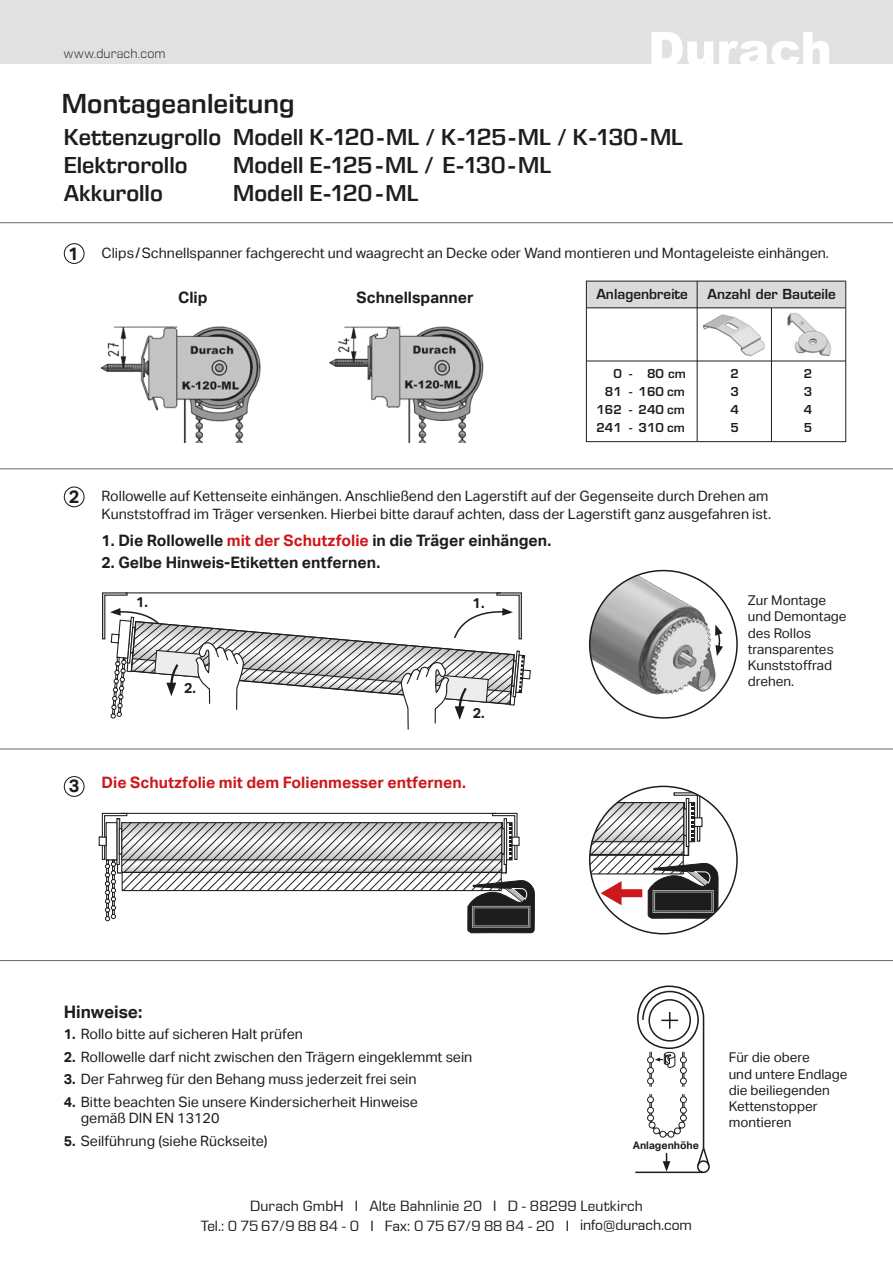
<style>
.page{position:relative;width:893px;height:1263px;background:#fff}
.page>*{position:absolute;margin:0;border:0;box-sizing:border-box;transform-origin:0 0}
.t1{font:600 27.75px "Eurostile Next W1 G";letter-spacing:.005em;color:#1d1d1b}
.t2{font:600 23.25px "Eurostile Next W1 G";color:#1d1d1b}
.t3{font:700 18px "Aktiv Grotesk";color:#1d1d1b}
.t4{font:700 17.25px "Aktiv Grotesk";color:#1d1d1b}
.t5{font:700 15.75px "Aktiv Grotesk";color:#1d1d1b}
.t6{font:700 15.75px "Aktiv Grotesk";color:#cd171a}
.t7{font:15px "Eurostile Next W1 G";letter-spacing:.01em;color:#1d1d1b}
.t8{font:14.25px "Aktiv Grotesk";color:#1d1d1b}
.t9{font:700 14.25px "Aktiv Grotesk";color:#1d1d1b}
.t10{font:13.5px "Aktiv Grotesk";color:#1d1d1b}
.t11{font:600 13.5px "Eurostile";color:#1d1d1b}
.Kopf_-_URL__Euro_Lig{font:300 13.5px "Eurostile Next W1 G";letter-spacing:.015em;color:#1d1d1b}
.t12{font:600 12px "Eurostile";color:#1d1d1b}
.t13{font:700 10.5px "Aktiv Grotesk";color:#1d1d1b}
.s1{color:#cd171a}
.s2{font-weight:700}
</style>
<div class="page">
<div style="left:64px;top:243px;width:21px;height:21px;border:1px solid #1d1d1b;border-radius:50%"></div>
<hr style="left:0;top:222px;width:893px;height:1px;background:#70706f">
<div style="left:64px;top:776px;width:21px;height:21px;border:1px solid #1d1d1b;border-radius:50%"></div>
<svg style="left:590px;top:792px;width:128px;height:126px"></svg>
<div style="left:99px;top:837px;width:8px;height:9px;border:1px solid #1d1d1b"></div>
<svg style="left:101px;top:812px;width:434px;height:121px"></svg>
<hr style="left:0;top:748px;width:893px;height:1px;background:#70706f">
<hr style="left:0;top:468px;width:893px;height:1px;background:#70706f">
<div style="left:64px;top:486px;width:21px;height:21px;border:1px solid #1d1d1b;border-radius:50%"></div>
<svg style="left:102px;top:592px;width:429px;height:138px"></svg>
<svg style="left:588px;top:569px;width:150px;height:150px"></svg>
<hr style="left:0;top:960px;width:893px;height:1px;background:#70706f">
<hr style="left:635px;top:1171px;width:68px;height:2px;background:#1d1d1b">
<svg style="left:636px;top:985px;width:74px;height:189px"></svg>
<div style="left:0;top:0;width:893px;height:64px;background:#e1e1e2"></div>
<svg style="left:651px;top:32px;width:178px;height:32px"></svg>
<img style="left:100px;top:326px;width:161px;height:116px">
<img style="left:329px;top:326px;width:155px;height:116px">
<div style="left:586px;top:281px;width:259px;height:27px;background:#dadada"></div>
<hr style="left:697px;top:281px;width:1px;height:160px;background:#1d1d1b">
<hr style="left:586px;top:361px;width:260px;height:1px;background:#1d1d1b">
<hr style="left:587px;top:307px;width:258px;height:1px;background:#1d1d1b">
<hr style="left:586px;top:281px;width:259px;height:1px;background:#1d1d1b">
<hr style="left:586px;top:441px;width:260px;height:1px;background:#1d1d1b">
<hr style="left:586px;top:281px;width:1px;height:161px;background:#1d1d1b">
<hr style="left:845px;top:281px;width:1px;height:161px;background:#1d1d1b">
<hr style="left:771px;top:308px;width:1px;height:134px;background:#1d1d1b">
<hr style="left:125px;top:592px;width:376px;height:1px;background:#1d1d1b">
<hr style="left:121px;top:813px;width:375px;height:1px;background:#1d1d1b">
<img style="left:702px;top:314px;width:63px;height:43px">
<img style="left:787px;top:313px;width:44px;height:43px">
<p class="Kopf_-_URL__Euro_Lig" style="left:64px;top:46px;width:103px">www.durach.com</p>
<p class="t1" style="left:62px;top:86px;width:234px">Montageanleitung</p>
<p class="t2" style="left:64px;top:122px;width:621px">Kettenzugrollo Modell K-120-ML / K-125-ML / K-130-ML</p>
<p class="t2" style="left:64px;top:150px;width:125px">Elektrorollo</p>
<p class="t2" style="left:233px;top:150px;width:319px">Modell E-125-ML / E-130-ML</p>
<p class="t2" style="left:64px;top:178px;width:101px">Akkurollo</p>
<p class="t2" style="left:233px;top:178px;width:187px">Modell E-120-ML</p>
<p class="t3" style="left:68px;top:243px;width:12px">1</p>
<p class="t8" style="left:102px;top:245px;width:729px">Clips/Schnellspanner fachgerecht und waagrecht an Decke oder Wand montieren und Montageleiste einhängen.</p>
<p class="t5" style="left:178px;top:288px;width:31px">Clip</p>
<p class="t5" style="left:356px;top:288px;width:119px">Schnellspanner</p>
<p class="t11" style="left:596px;top:286px;width:93px">Anlagenbreite</p>
<p class="t11" style="left:707px;top:286px;width:130px">Anzahl der Bauteile</p>
<p class="t3" style="left:69px;top:486px;width:12px">2</p>
<p class="t12" style="left:613px;top:366px;width:74px">0 - 80 cm</p>
<p class="t12" style="left:605px;top:384px;width:81px">81 - 160 cm</p>
<p class="t12" style="left:596px;top:402px;width:90px">162 - 240 cm</p>
<p class="t12" style="left:596px;top:421px;width:90px">241 - 310 cm</p>
<p class="t12" style="left:730px;top:366px;width:10px">2</p>
<p class="t12" style="left:804px;top:366px;width:10px">2</p>
<p class="t12" style="left:730px;top:384px;width:10px">3</p>
<p class="t12" style="left:804px;top:384px;width:10px">3</p>
<p class="t12" style="left:730px;top:402px;width:10px">4</p>
<p class="t12" style="left:804px;top:402px;width:10px">4</p>
<p class="t12" style="left:730px;top:421px;width:10px">5</p>
<p class="t12" style="left:804px;top:421px;width:10px">5</p>
<p class="t8" style="left:102px;top:488px;width:668px">Rollowelle auf Kettenseite einhängen. Anschließend den Lagerstift auf der Gegenseite durch Drehen am</p>
<p class="t8" style="left:102px;top:506px;width:671px">Kunststoffrad im Träger versenken. Hierbei bitte darauf achten, dass der Lagerstift ganz ausgefahren ist.</p>
<p class="t5" style="left:102px;top:531px;width:451px">1. Die Rollowelle <span class="s1">mit der Schutzfolie</span> in die Träger einhängen.</p>
<p class="t5" style="left:102px;top:553px;width:280px">2. Gelbe Hinweis-Etiketten entfernen.</p>
<p class="t9" style="left:136px;top:593px;width:13px">1.</p>
<p class="t9" style="left:473px;top:594px;width:13px">1.</p>
<p class="t9" style="left:184px;top:680px;width:13px">2.</p>
<p class="t9" style="left:473px;top:705px;width:13px">2.</p>
<p class="t10" style="left:748px;top:593px;width:80px">Zur Montage</p>
<p class="t10" style="left:748px;top:609px;width:100px">und Demontage</p>
<p class="t10" style="left:748px;top:625px;width:65px">des Rollos</p>
<p class="t10" style="left:748px;top:641px;width:87px">transparentes</p>
<p class="t10" style="left:748px;top:657px;width:86px">Kunststoffrad</p>
<p class="t10" style="left:748px;top:674px;width:48px">drehen.</p>
<p class="t3" style="left:69px;top:775px;width:12px">3</p>
<p class="t6" style="left:102px;top:773px;width:366px">Die Schutzfolie mit dem Folienmesser entfernen.</p>
<p class="t4" style="left:64px;top:1002px;width:80px">Hinweise:</p>
<p class="t8" style="left:64px;top:1026px;width:241px"><span class="s2">1.</span> Rollo bitte auf sicheren Halt prüfen</p>
<p class="t8" style="left:64px;top:1048px;width:410px"><span class="s2">2.</span> Rollowelle darf nicht zwischen den Trägern eingeklemmt sein</p>
<p class="t8" style="left:64px;top:1071px;width:354px"><span class="s2">3.</span> Der Fahrweg für den Behang muss jederzeit frei sein</p>
<p class="t8" style="left:64px;top:1093px;width:356px"><span class="s2">4.</span> Bitte beachten Sie unsere Kindersicherheit Hinweise</p>
<p class="t8" style="left:81px;top:1110px;width:140px">gemäß DIN EN 13120</p>
<p class="t8" style="left:64px;top:1132px;width:205px"><span class="s2">5.</span> Seilführung (siehe Rückseite)</p>
<p class="t13" style="left:633px;top:1140px;width:68px">Anlagenhöhe</p>
<p class="t7" style="left:250px;top:1196px;width:394px">Durach GmbH I Alte Bahnlinie 20 I D - 88299 Leutkirch</p>
<p class="t7" style="left:201px;top:1216px;width:493px">Tel.: 0 75 67/9 88 84 - 0 I Fax: 0 75 67/9 88 84 - 20 I info@durach.com</p>
<p class="t10" style="left:729px;top:1050px;width:83px">Für die obere</p>
<p class="t10" style="left:729px;top:1066px;width:120px">und untere Endlage</p>
<p class="t10" style="left:729px;top:1082px;width:103px">die beiliegenden</p>
<p class="t10" style="left:729px;top:1098px;width:90px">Kettenstopper</p>
<p class="t10" style="left:729px;top:1115px;width:64px">montieren</p>
</div>
